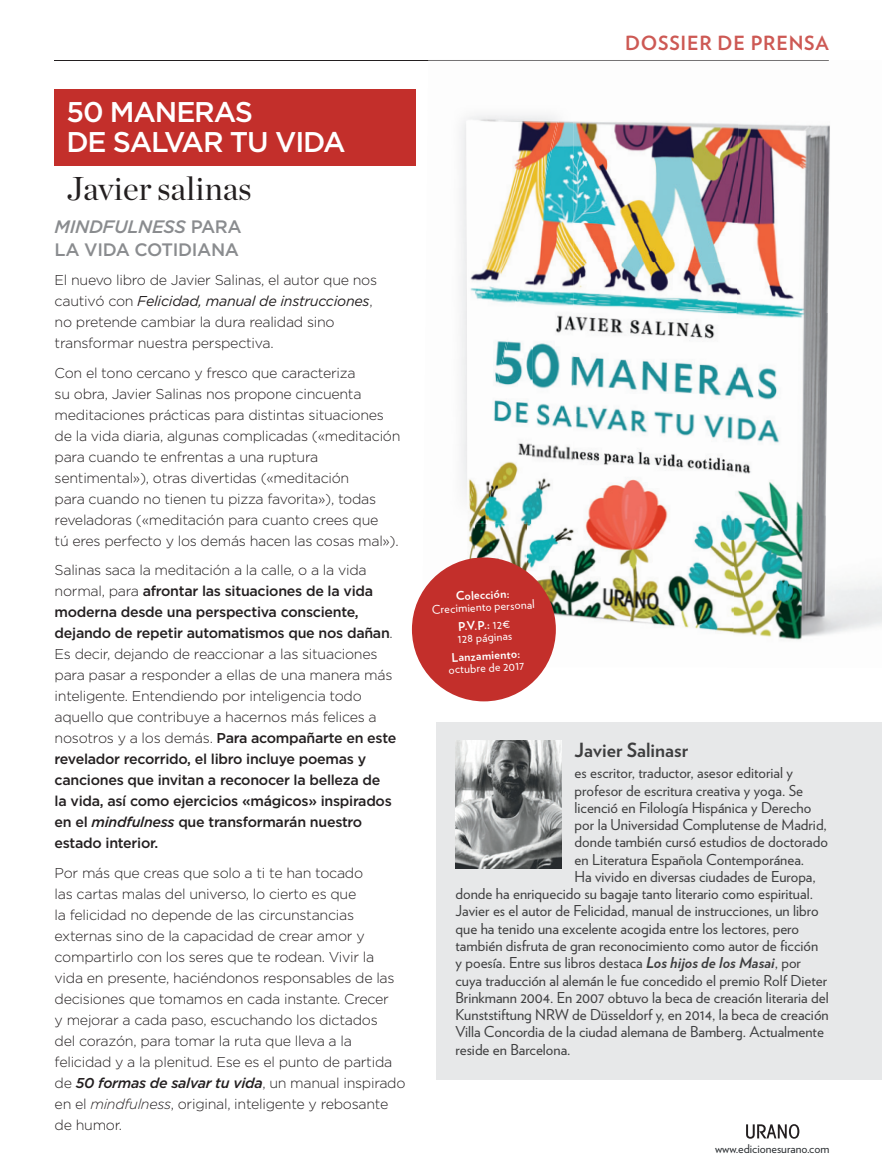
<style>
.page{position:relative;width:882px;height:1164px;background:#fff}
.page>*{position:absolute;margin:0;border:0;box-sizing:border-box;transform-origin:0 0}
.t1{font:33px "Chronicle Display";color:#231f20}
.t2{font:500 28.5px/30px "Gotham HTF";letter-spacing:-.04em;color:#fff}
.t3{font:700 19.5px "Verlag";letter-spacing:.04em;color:#cd5954}
.t4{font:700 19.5px "Verlag";color:#3e3e3f}
.t5{font:500 18px/22.5px "Gotham";letter-spacing:-.02em;color:#8a8c8f}
.t6{font:15px "Verlag";color:#3e3e3f}
.t7{font:300 14.25px/21px "Gotham";letter-spacing:-.02em;color:#231f20}
.t8{font:500 14.25px/21px "Gotham";letter-spacing:-.02em;color:#231f20}
.t9{font:12px/18.5px "Verlag";color:#fff;text-align:center}
.t10{font:700 12px "Verlag";color:#fff}
.t11{font:12px "Verlag";color:#2c3033}
.s1{font-style:italic}
.s2{font-weight:400;font-style:italic}
.s3{font-weight:300}
.s4{font-weight:500;font-style:italic}
.s5{font-weight:700}
.s6{font-weight:700;font-style:italic}
</style>
<div class="page">
<hr style="left:55px;top:60px;width:773px;height:1px;background:#231f20">
<div style="left:436px;top:722px;width:446px;height:357px;background:#e7e8e9"></div>
<div style="left:55px;top:89px;width:361px;height:77px;background:#c32f2b"></div>
<img style="left:455px;top:740px;width:107px;height:129px">
<img style="left:422px;top:524px;width:51px;height:143px">
<img style="left:573px;top:121px;width:163px;height:141px">
<img style="left:736px;top:123px;width:94px;height:190px">
<img style="left:573px;top:262px;width:164px;height:152px">
<img style="left:734px;top:313px;width:94px;height:202px">
<img style="left:527px;top:414px;width:208px;height:253px">
<img style="left:473px;top:524px;width:54px;height:47px">
<img style="left:732px;top:515px;width:150px;height:152px">
<img style="left:428px;top:60px;width:400px;height:1px">
<img style="left:460px;top:115px;width:113px;height:42px">
<img style="left:460px;top:157px;width:28px;height:367px">
<img style="left:534px;top:157px;width:39px;height:367px">
<img style="left:488px;top:503px;width:46px;height:21px">
<img style="left:502px;top:364px;width:54px;height:139px">
<img style="left:466px;top:121px;width:92px;height:243px">
<img style="left:467px;top:364px;width:35px;height:146px">
<div style="left:412px;top:557px;width:144px;height:144px;background:#c32f2b;border-radius:50%"></div>
<svg style="left:746px;top:1124px;width:53px;height:14px"></svg>
<h2 class="t2" style="left:66px;top:96px;width:281px">50 MANERAS<br>DE SALVAR TU VIDA</h2>
<h1 class="t1" style="left:66px;top:163px;width:187px">Javier salinas</h1>
<p class="t5" style="left:55px;top:215px;width:189px"><span class="s1">MINDFULNESS</span> PARA<br>LA VIDA COTIDIANA</p>
<p class="t7" style="left:55px;top:269px;width:324px">El nuevo libro de Javier Salinas, el autor que nos cautivó con <span class="s2">Felicidad, manual de instrucciones</span>, no pretende cambiar la dura realidad sino transformar nuestra perspectiva.</p>
<p class="t7" style="left:55px;top:362px;width:347px">Con el tono cercano y fresco que caracteriza<br>su obra, Javier Salinas nos propone cincuenta meditaciones prácticas para distintas situaciones de la vida diaria, algunas complicadas («meditación para cuando te enfrentas a una ruptura sentimental»), otras divertidas («meditación<br>para cuando no tienen tu pizza favorita»), todas reveladoras («meditación para cuanto crees que<br>tú eres perfecto y los demás hacen las cosas mal»).</p>
<p class="t8" style="left:55px;top:559px;width:343px"><span class="s3">Salinas saca la meditación a la calle, o a la vida normal, para</span> afrontar las situaciones de la vida moderna desde una perspectiva consciente, dejando de repetir automatismos que nos dañan<span class="s3">.<br>Es decir, dejando de reaccionar a las situaciones para pasar a responder a ellas de una manera más inteligente. Entendiendo por inteligencia todo aquello que contribuye a hacernos más felices a nosotros y a los demás.</span> Para acompañarte en este revelador recorrido, el libro incluye poemas y canciones que invitan a reconocer la belleza de<br>la vida, así como ejercicios «mágicos» inspirados en el <span class="s1">mindfulness</span> que transformarán nuestro estado interior.</p>
<p class="t7" style="left:55px;top:862px;width:352px">Por más que creas que solo a ti te han tocado<br>las cartas malas del universo, lo cierto es que<br>la felicidad no depende de las circunstancias externas sino de la capacidad de crear amor y compartirlo con los seres que te rodean. Vivir la vida en presente, haciéndonos responsables de las decisiones que tomamos en cada instante. Crecer<br>y mejorar a cada paso, escuchando los dictados<br>del corazón, para tomar la ruta que lleva a la felicidad y a la plenitud. Ese es el punto de partida de <span class="s4">50 formas de salvar tu vida</span>, un manual inspirado en el <span class="s1">mindfulness</span>, original, inteligente y rebosante de humor.</p>
<h3 class="t3" style="left:625px;top:28px;width:205px">DOSSIER DE PRENSA</h3>
<p class="t10" style="left:455px;top:586px;width:55px;rotate:-3deg">Colección:</p>
<p class="t9" style="left:431px;top:599px;width:104px;rotate:-3deg">Crecimiento personal<br><span class="s5">P.V.P.:</span> 12€</p>
<p class="t9" style="left:457px;top:628px;width:56px;rotate:-3deg">128 páginas</p>
<p class="t10" style="left:451px;top:647px;width:70px;rotate:-3deg">Lanzamiento:</p>
<p class="t9" style="left:448px;top:659px;width:77px;rotate:-3deg">octubre de 2017</p>
<h3 class="t4" style="left:574px;top:734px;width:115px">Javier Salinasr</h3>
<p class="t6" style="left:574px;top:761px;width:220px">es escritor, traductor, asesor editorial y</p>
<p class="t6" style="left:574px;top:779px;width:230px">profesor de escritura creativa y yoga. Se</p>
<p class="t6" style="left:574px;top:796px;width:238px">licenció en Filología Hispánica y Derecho</p>
<p class="t6" style="left:574px;top:813px;width:254px">por la Universidad Complutense de Madrid,</p>
<p class="t6" style="left:574px;top:830px;width:255px">donde también cursó estudios de doctorado</p>
<p class="t6" style="left:574px;top:848px;width:231px">en Literatura Española Contemporánea.</p>
<p class="t6" style="left:574px;top:865px;width:243px">Ha vivido en diversas ciudades de Europa,</p>
<p class="t6" style="left:455px;top:882px;width:359px">donde ha enriquecido su bagaje tanto literario como espiritual.</p>
<p class="t6" style="left:455px;top:899px;width:365px">Javier es el autor de Felicidad, manual de instrucciones, un libro</p>
<p class="t6" style="left:455px;top:917px;width:345px">que ha tenido una excelente acogida entre los lectores, pero</p>
<p class="t6" style="left:455px;top:934px;width:364px">también disfruta de gran reconocimiento como autor de ficción</p>
<p class="t6" style="left:455px;top:951px;width:347px">y poesía. Entre sus libros destaca <span class="s6">Los hijos de los Masai</span>, por</p>
<p class="t6" style="left:455px;top:968px;width:373px">cuya traducción al alemán le fue concedido el premio Rolf Dieter</p>
<p class="t6" style="left:455px;top:986px;width:375px">Brinkmann 2004. En 2007 obtuvo la beca de creación literaria del</p>
<p class="t6" style="left:455px;top:1003px;width:375px">Kunststiftung NRW de Düsseldorf y, en 2014, la beca de creación</p>
<p class="t6" style="left:455px;top:1020px;width:370px">Villa Concordia de la ciudad alemana de Bamberg. Actualmente</p>
<p class="t6" style="left:455px;top:1037px;width:116px">reside en Barcelona.</p>
<p class="t11" style="left:715px;top:1139px;width:116px">www.edicionesurano.com</p>
</div>
